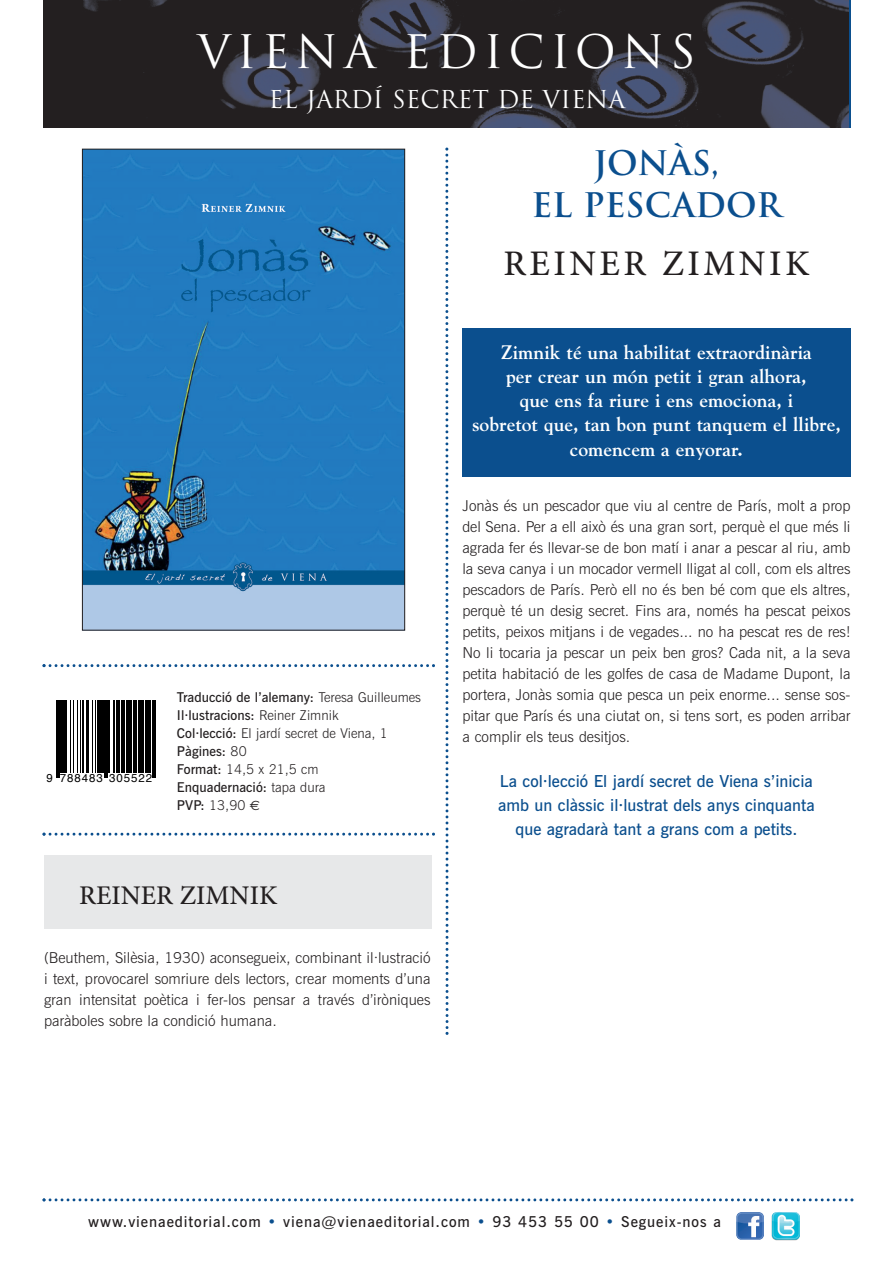
<style>
.page{position:relative;width:893px;height:1263px;background:#fff}
.page>*{position:absolute;margin:0;border:0;box-sizing:border-box;transform-origin:0 0}
.t1{font:45px "Trajan";letter-spacing:.13em;color:#fff}
.t2{font:500 36px "Minion Pro";letter-spacing:.095em;color:#231f20}
.t3{font:700 33px/42px "Trajan";color:#0b4f8e;text-align:center}
.t4{font:500 27px "Minion Pro";color:#231f20}
.t5{font:24px "Trajan";color:#fff}
.t6{font:700 19.5px/24px "Goudy";color:#fff;text-align:center}
.t7{font:600 16.5px/24px "News Gothic BT";color:#0b4f8e;text-align:center}
.t8{font:300 15px/21px "News Gothic BT";color:#231f20;text-align:justify}
.t9{font:600 15px "News Gothic BT";letter-spacing:.06em;color:#231f20}
.t10{font:600 13.5px/18px "News Gothic BT";color:#231f20}
.t11{font:11.55px "Helvetica";letter-spacing:.085em;color:#000}
.s1{font-weight:300}
.s2{font-family:"Euro Sans";font-weight:400}
.s3{color:#0b4f8e}
</style>
<div class="page">
<img style="left:84px;top:151px;width:319px;height:477px">
<div style="left:82px;top:149px;width:323px;height:481px;border:1px solid #231f20"></div>
<svg style="left:445px;top:148px;width:4px;height:887px"></svg>
<svg style="left:43px;top:833px;width:392px;height:3px"></svg>
<svg style="left:57px;top:700px;width:98px;height:78px"></svg>
<hr style="left:56px;top:700px;width:1px;height:78px;background:#000">
<hr style="left:58px;top:700px;width:1px;height:78px;background:#000">
<hr style="left:60px;top:700px;width:4px;height:72px;background:#000">
<hr style="left:65px;top:700px;width:2px;height:72px;background:#000">
<hr style="left:70px;top:700px;width:1px;height:72px;background:#000">
<hr style="left:73px;top:700px;width:1px;height:72px;background:#000">
<hr style="left:77px;top:700px;width:1px;height:72px;background:#000">
<hr style="left:80px;top:700px;width:1px;height:72px;background:#000">
<hr style="left:82px;top:700px;width:2px;height:72px;background:#000">
<hr style="left:87px;top:700px;width:2px;height:72px;background:#000">
<hr style="left:92px;top:700px;width:1px;height:72px;background:#000">
<hr style="left:95px;top:700px;width:1px;height:72px;background:#000">
<hr style="left:97px;top:700px;width:4px;height:72px;background:#000">
<hr style="left:102px;top:700px;width:1px;height:72px;background:#000">
<hr style="left:104px;top:700px;width:2px;height:78px;background:#000">
<hr style="left:107px;top:700px;width:1px;height:78px;background:#000">
<hr style="left:109px;top:700px;width:1px;height:72px;background:#000">
<hr style="left:114px;top:700px;width:1px;height:72px;background:#000">
<hr style="left:116px;top:700px;width:3px;height:72px;background:#000">
<hr style="left:121px;top:700px;width:1px;height:72px;background:#000">
<hr style="left:123px;top:700px;width:1px;height:72px;background:#000">
<hr style="left:126px;top:700px;width:4px;height:72px;background:#000">
<hr style="left:131px;top:700px;width:1px;height:72px;background:#000">
<hr style="left:134px;top:700px;width:3px;height:72px;background:#000">
<hr style="left:138px;top:700px;width:2px;height:72px;background:#000">
<hr style="left:141px;top:700px;width:2px;height:72px;background:#000">
<hr style="left:145px;top:700px;width:3px;height:72px;background:#000">
<hr style="left:149px;top:700px;width:2px;height:72px;background:#000">
<hr style="left:153px;top:700px;width:1px;height:78px;background:#000">
<hr style="left:155px;top:700px;width:1px;height:78px;background:#000">
<div style="left:462px;top:328px;width:388px;height:148px;background:#0b4f8e"></div>
<img style="left:44px;top:0;width:805px;height:128px">
<svg style="left:43px;top:1198px;width:810px;height:3px"></svg>
<img style="left:736px;top:1212px;width:28px;height:28px;border-radius:4px">
<img style="left:771px;top:1212px;width:29px;height:28px">
<div style="left:44px;top:855px;width:388px;height:74px;background:#e7e8e9"></div>
<svg style="left:43px;top:664px;width:392px;height:3px"></svg>
<h1 class="t1" style="left:197px;top:26px;width:500px">VIENA EDICIONS</h1>
<h3 class="t5" style="left:269px;top:85px;width:358px">EL JARDÍ SECRET DE VIENA</h3>
<h3 class="t3" style="left:531px;top:143px;width:251px">JONÀS,<br>EL PESCADOR</h3>
<h2 class="t2" style="left:503px;top:250px;width:308px">REINER ZIMNIK</h2>
<p class="t11" style="left:47px;top:773px;width:107px">9 788483 305522</p>
<p class="t10" style="left:177px;top:689px;width:246px">Traducció de l’alemany: <span class="s1">Teresa Guilleumes<br></span>Il·lustracions: <span class="s1">Reiner Zimnik<br></span>Col·lecció: <span class="s1">El jardí secret de Viena, 1<br></span>Pàgines: <span class="s1">80<br></span>Format: <span class="s1">14,5 x 21,5 cm<br></span>Enquadernació: <span class="s1">tapa dura<br></span>PVP: <span class="s1">13,90</span> <span class="s2">€</span></p>
<h3 class="t4" style="left:79px;top:885px;width:200px">REINER ZIMNIK</h3>
<p class="t8" style="left:44px;top:948px;width:388px">(Beuthem, Silèsia, 1930) aconsegueix, combinant il·lustració i text, provocarel somriure dels lectors, crear moments d’una gran intensitat poètica i fer-los pensar a través d’iròniques paràboles sobre la condició humana.</p>
<h3 class="t6" style="left:472px;top:341px;width:370px">Zimnik té una habilitat extraordinària<br>per crear un món petit i gran alhora,<br>que ens fa riure i ens emociona, i<br>sobretot que, tan bon punt tanquem el llibre, comencem a enyorar.</h3>
<p class="t8" style="left:462px;top:496px;width:390px">Jonàs és un pescador que viu al centre de París, molt a prop del Sena. Per a ell això és una gran sort, perquè el que més li agrada fer és llevar-se de bon matí i anar a pescar al riu, amb la seva canya i un mocador vermell lligat al coll, com els altres pescadors de París. Però ell no és ben bé com que els altres, perquè té un desig secret. Fins ara, només ha pescat peixos petits, peixos mitjans i de vegades... no ha pescat res de res!<br>No li tocaria ja pescar un peix ben gros? Cada nit, a la seva petita habitació de les golfes de casa de Madame Dupont, la portera, Jonàs somia que pesca un peix enorme... sense sos&shy;pitar que París és una ciutat on, si tens sort, es poden arribar a complir els teus desitjos.</p>
<p class="t7" style="left:498px;top:770px;width:318px">La col·lecció El jardí secret de Viena s’inicia amb un clàssic il·lustrat dels anys cinquanta que agradarà tant a grans com a petits.</p>
<p class="t9" style="left:88px;top:1216px;width:634px">www.vienaeditorial.com <span class="s3">•</span> viena@vienaeditorial.com <span class="s3">•</span> 93 453 55 00 <span class="s3">•</span> Segueix-nos a</p>
</div>
